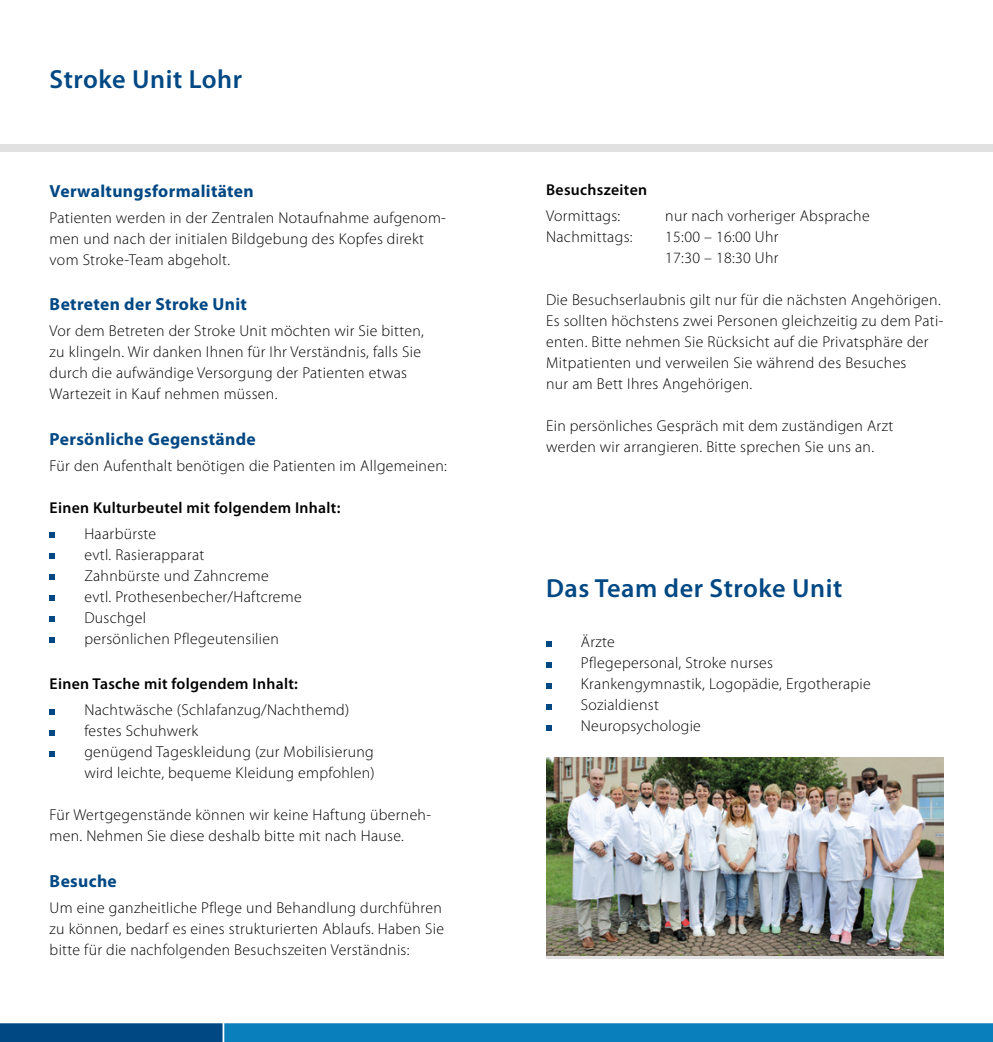
<style>
.page{position:relative;width:993px;height:1042px;background:#fff}
.page>*{position:absolute;margin:0;border:0;box-sizing:border-box;transform-origin:0 0}
.t1{font:600 26.25px "Myriad Pro";letter-spacing:.02em;color:#004884}
.t2{font:700 17.5px "Myriad Pro";letter-spacing:.02em;color:#004884}
.t3{font:300 15.75px/21px "Myriad Pro";letter-spacing:.02em;color:#000}
.t4{font:600 15.75px "Myriad Pro";letter-spacing:.02em;color:#000}
</style>
<div class="page">
<div style="left:224px;top:1023px;width:768px;height:19px;background:#0980bb"></div>
<div style="left:0;top:1023px;width:222px;height:19px;background:#004884"></div>
<div style="left:0;top:144px;width:992px;height:7px;background:#e1e1e1"></div>
<svg style="left:50px;top:532px;width:5px;height:6px"></svg>
<svg style="left:50px;top:553px;width:5px;height:6px"></svg>
<svg style="left:50px;top:574px;width:5px;height:6px"></svg>
<svg style="left:50px;top:595px;width:5px;height:6px"></svg>
<svg style="left:50px;top:616px;width:5px;height:6px"></svg>
<svg style="left:50px;top:637px;width:5px;height:6px"></svg>
<svg style="left:50px;top:709px;width:5px;height:5px"></svg>
<svg style="left:50px;top:730px;width:5px;height:5px"></svg>
<svg style="left:50px;top:751px;width:5px;height:5px"></svg>
<svg style="left:546px;top:641px;width:5px;height:5px"></svg>
<svg style="left:546px;top:662px;width:5px;height:5px"></svg>
<svg style="left:546px;top:683px;width:5px;height:5px"></svg>
<svg style="left:546px;top:704px;width:5px;height:5px"></svg>
<svg style="left:546px;top:725px;width:5px;height:5px"></svg>
<img style="left:546px;top:758px;width:397px;height:198px">
<h1 class="t1" style="left:50px;top:62px;width:194px">Stroke Unit Lohr</h1>
<p class="t2" style="left:50px;top:179px;width:206px">Verwaltungsformalitäten</p>
<p class="t3" style="left:50px;top:207px;width:397px">Patienten werden in der Zentralen Notaufnahme aufgenom&shy;men und nach der initialen Bildgebung des Kopfes direkt vom Stroke-Team abgeholt.</p>
<p class="t2" style="left:50px;top:293px;width:199px">Betreten der Stroke Unit</p>
<p class="t3" style="left:50px;top:320px;width:375px">Vor dem Betreten der Stroke Unit möchten wir Sie bitten, zu klingeln. Wir danken Ihnen für Ihr Verständnis, falls Sie durch die aufwändige Versorgung der Patienten etwas Wartezeit in Kauf nehmen müssen.</p>
<p class="t2" style="left:50px;top:427px;width:208px">Persönliche Gegenstände</p>
<p class="t3" style="left:50px;top:455px;width:398px">Für den Aufenthalt benötigen die Patienten im Allgemeinen:</p>
<p class="t4" style="left:50px;top:497px;width:292px">Einen Kulturbeutel mit folgendem Inhalt:</p>
<p class="t3" style="left:84px;top:523px;width:219px">Haarbürste<br>evtl. Rasierapparat<br>Zahnbürste und Zahncreme<br>evtl. Prothesenbecher/Haftcreme<br>Duschgel<br>persönlichen Pflegeutensilien</p>
<p class="t4" style="left:50px;top:674px;width:250px">Einen Tasche mit folgendem Inhalt:</p>
<p class="t3" style="left:84px;top:699px;width:292px">Nachtwäsche (Schlafanzug/Nachthemd) festes Schuhwerk<br>genügend Tageskleidung (zur Mobilisierung wird leichte, bequeme Kleidung empfohlen)</p>
<p class="t3" style="left:50px;top:804px;width:383px">Für Wertgegenstände können wir keine Haftung überneh&shy;men. Nehmen Sie diese deshalb bitte mit nach Hause.</p>
<p class="t2" style="left:50px;top:869px;width:69px">Besuche</p>
<p class="t3" style="left:50px;top:897px;width:396px">Um eine ganzheitliche Pflege und Behandlung durchführen zu können, bedarf es eines strukturierten Ablaufs. Haben Sie bitte für die nachfolgenden Besuchszeiten Verständnis:</p>
<p class="t4" style="left:546px;top:180px;width:102px">Besuchszeiten</p>
<p class="t3" style="left:546px;top:205px;width:76px">Vormittags:</p>
<p class="t3" style="left:665px;top:205px;width:206px">nur nach vorheriger Absprache</p>
<p class="t3" style="left:546px;top:226px;width:88px">Nachmittags:</p>
<p class="t3" style="left:665px;top:226px;width:115px">15:00 – 16:00 Uhr<br>17:30 – 18:30 Uhr</p>
<p class="t3" style="left:546px;top:289px;width:398px">Die Besuchserlaubnis gilt nur für die nächsten Angehörigen.<br>Es sollten höchstens zwei Personen gleichzeitig zu dem Pati&shy;enten. Bitte nehmen Sie Rücksicht auf die Privatsphäre der Mitpatienten und verweilen Sie während des Besuches<br>nur am Bett Ihres Angehörigen.</p>
<p class="t3" style="left:546px;top:415px;width:348px">Ein persönliches Gespräch mit dem zuständigen Arzt werden wir arrangieren. Bitte sprechen Sie uns an.</p>
<h1 class="t1" style="left:546px;top:571px;width:297px">Das Team der Stroke Unit</h1>
<p class="t3" style="left:580px;top:631px;width:291px">Ärzte<br>Pflegepersonal, Stroke nurses<br>Krankengymnastik, Logopädie, Ergotherapie<br>Sozialdienst<br>Neuropsychologie</p>
</div>
